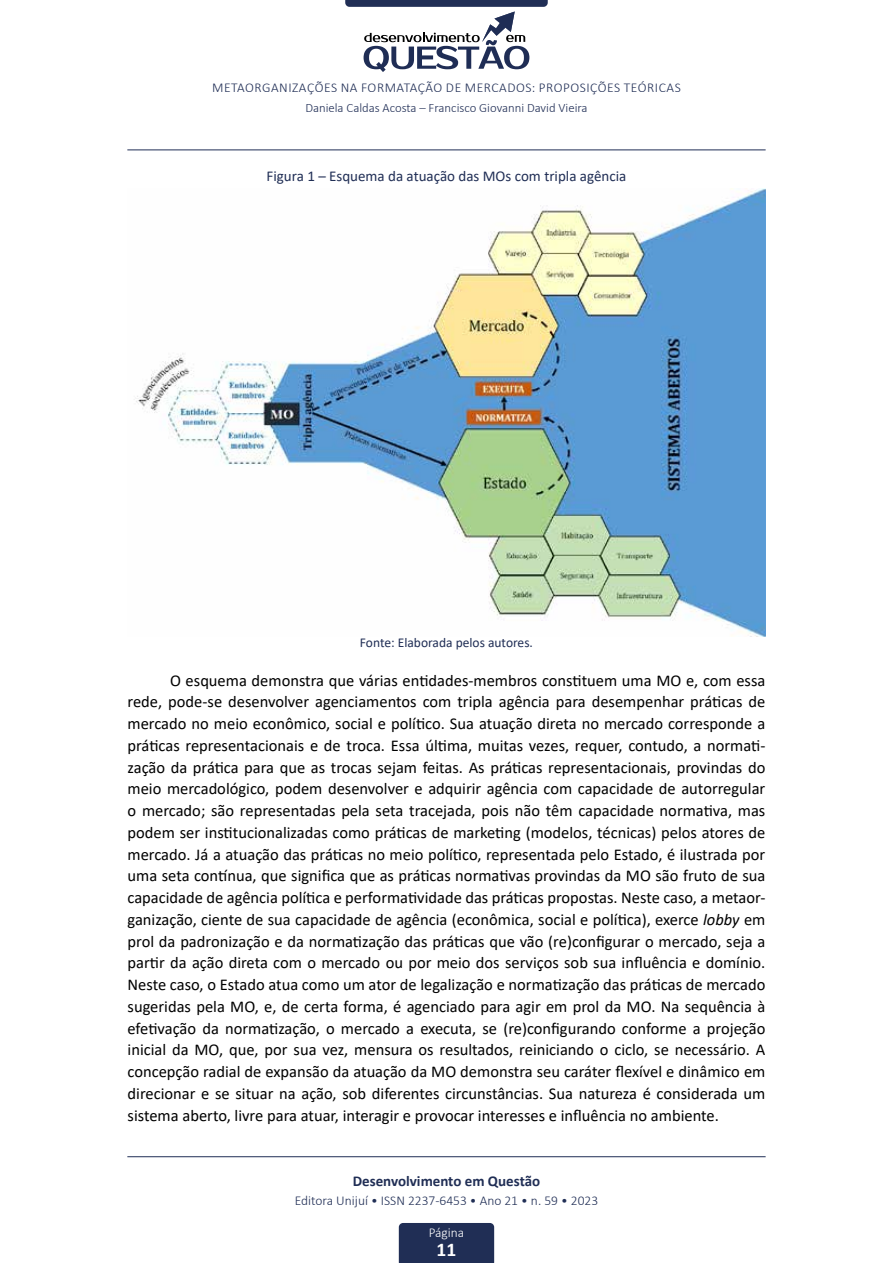
<style>
.page{position:relative;width:893px;height:1263px;background:#fff}
.page>*{position:absolute;margin:0;border:0;box-sizing:border-box;transform-origin:0 0}
.t1{font:700 19.5px "Calibri";color:#fff}
.t2{font:16.5px/21.8px "Calibri";color:#000;text-align:justify}
.t3{font:15px "Calibri";color:#202e55}
.t4{font:700 15px "Calibri";color:#202e55}
.t5{font:300 13.5px "Calibri";letter-spacing:.03em;color:#202e55}
.t6{font:300 13.5px "Calibri";color:#202e55}
.t7{font:13.5px "Calibri";color:#202e55}
.t8{font:300 13.5px "Calibri";color:#fff}
.t9{font:300 12.75px "Calibri";color:#202e55}
.s1{font-style:italic}
</style>
<div class="page">
<svg style="left:345px;top:0;width:203px;height:72px"></svg>
<hr style="left:127px;top:150px;width:639px;height:1px;background:#202e55">
<div style="left:399px;top:1223px;width:95px;height:40px;background:#202e55"></div>
<hr style="left:127px;top:1156px;width:639px;height:1px;background:#202e55">
<img style="left:134px;top:189px;width:631px;height:448px">
<p class="t5" style="left:212px;top:80px;width:470px">METAORGANIZAÇÕES NA FORMATAÇÃO DE MERCADOS: PROPOSIÇÕES TEÓRICAS</p>
<p class="t9" style="left:305px;top:100px;width:284px">Daniela Caldas Acosta – Francisco Giovanni David Vieira</p>
<p class="t3" style="left:267px;top:166px;width:361px">Figura 1 – Esquema da atuação das MOs com tripla agência</p>
<p class="t7" style="left:360px;top:633px;width:175px">Fonte: Elaborada pelos autores.</p>
<p class="t2" style="left:128px;top:669px;width:639px;text-indent:43px">O esquema demonstra que várias entidades-membros constituem uma MO e, com essa rede, pode-se desenvolver agenciamentos com tripla agência para desempenhar práticas de mercado no meio econômico, social e político. Sua atuação direta no mercado corresponde a práticas representacionais e de troca. Essa última, muitas vezes, requer, contudo, a normati&shy;zação da prática para que as trocas sejam feitas. As práticas representacionais, provindas do meio mercadológico, podem desenvolver e adquirir agência com capacidade de autorregular o mercado; são representadas pela seta tracejada, pois não têm capacidade normativa, mas podem ser institucionalizadas como práticas de marketing (modelos, técnicas) pelos atores de mercado. Já a atuação das práticas no meio político, representada pelo Estado, é ilustrada por uma seta contínua, que significa que as práticas normativas provindas da MO são fruto de sua capacidade de agência política e performatividade das práticas propostas. Neste caso, a metaor&shy;ganização, ciente de sua capacidade de agência (econômica, social e política), exerce <span class="s1">lobby</span> em prol da padronização e da normatização das práticas que vão (re)configurar o mercado, seja a partir da ação direta com o mercado ou por meio dos serviços sob sua influência e domínio.<br>Neste caso, o Estado atua como um ator de legalização e normatização das práticas de mercado sugeridas pela MO, e, de certa forma, é agenciado para agir em prol da MO. Na sequência à efetivação da normatização, o mercado a executa, se (re)configurando conforme a projeção inicial da MO, que, por sua vez, mensura os resultados, reiniciando o ciclo, se necessário. A concepção radial de expansão da atuação da MO demonstra seu caráter flexível e dinâmico em direcionar e se situar na ação, sob diferentes circunstâncias. Sua natureza é considerada um sistema aberto, livre para atuar, interagir e provocar interesses e influência no ambiente.</p>
<p class="t4" style="left:353px;top:1170px;width:189px">Desenvolvimento em Questão</p>
<p class="t6" style="left:295px;top:1192px;width:305px">Editora Unijuí • ISSN 2237-6453 • Ano 21 • n. 59 • 2023</p>
<p class="t8" style="left:429px;top:1224px;width:37px">Página</p>
<p class="t1" style="left:437px;top:1236px;width:21px">11</p>
</div>
